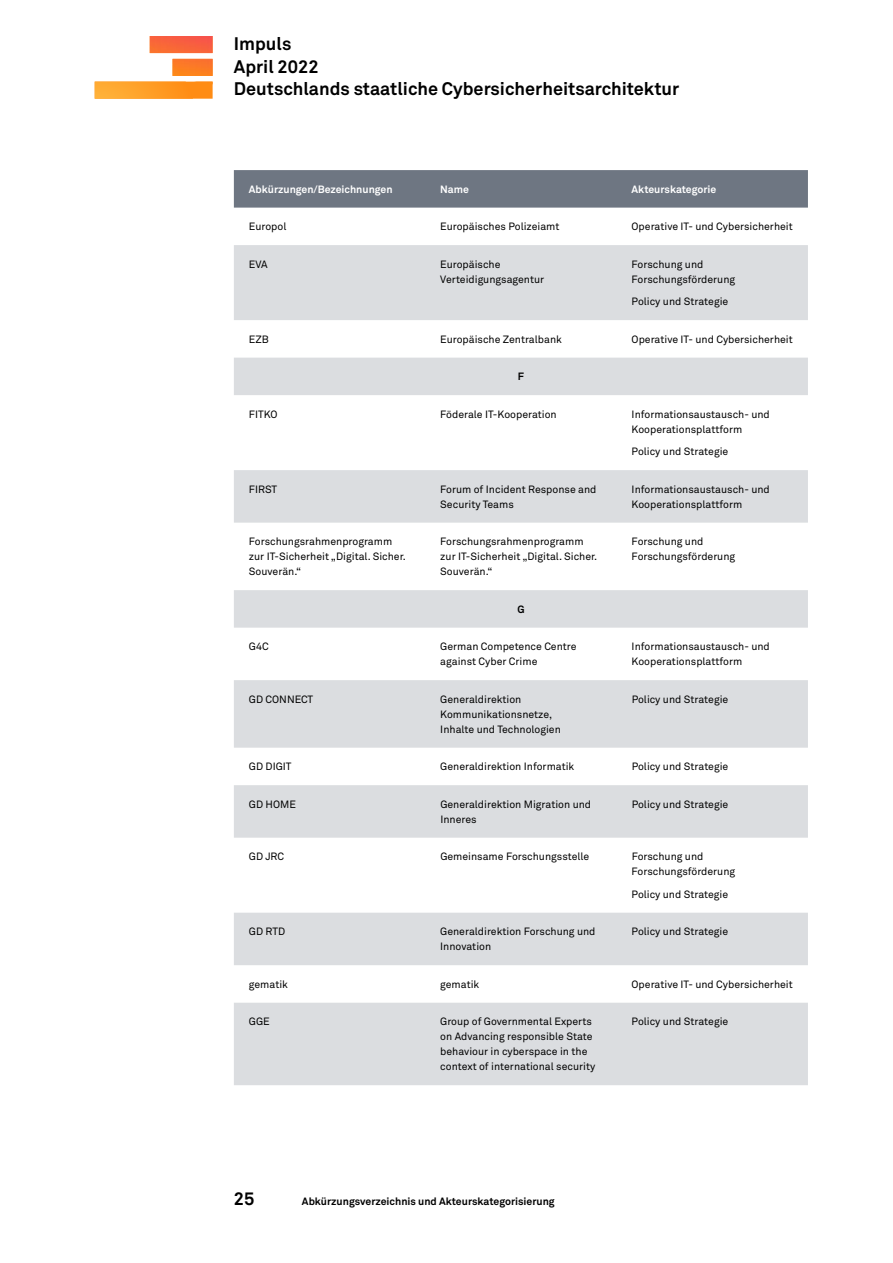
<style>
.page{position:relative;width:893px;height:1263px;background:#fff}
.page>*{position:absolute;margin:0;border:0;box-sizing:border-box;transform-origin:0 0}
.t1{font:700 18px/22.5px "Akkurat Std";color:#000}
.t2{font:10.5px/15px "Akkurat Std";color:#000}
.t3{font:700 10.5px "Akkurat Std";color:#000}
.t4{font:700 10.5px "Akkurat Std";color:#fff}
</style>
<div class="page">
<svg style="left:95px;top:36px;width:118px;height:63px"></svg>
<img style="left:95px;top:82px;width:98px;height:17px">
<img style="left:150px;top:36px;width:63px;height:48px">
<img style="left:150px;top:46px;width:32px;height:30px">
<div style="left:234px;top:170px;width:574px;height:38px;background:#6e7682"></div>
<svg style="left:234px;top:245px;width:574px;height:840px;fill:#dbdde0"></svg>
<h1 class="t1" style="left:234px;top:32px;width:447px">Impuls<br>April 2022<br>Deutschlands staatliche Cybersicherheitsarchitektur</h1>
<p class="t4" style="left:249px;top:182px;width:145px">Abkürzungen/Bezeichnungen</p>
<p class="t4" style="left:440px;top:182px;width:30px">Name</p>
<p class="t4" style="left:632px;top:182px;width:86px">Akteurskategorie</p>
<p class="t2" style="left:249px;top:219px;width:39px">Europol</p>
<p class="t2" style="left:440px;top:219px;width:121px">Europäisches Polizeiamt</p>
<p class="t2" style="left:632px;top:219px;width:163px">Operative IT- und Cybersicherheit</p>
<p class="t2" style="left:249px;top:256px;width:20px">EVA</p>
<p class="t2" style="left:440px;top:256px;width:106px">Europäische<br>Verteidigungsagentur</p>
<p class="t2" style="left:632px;top:256px;width:105px">Forschung und<br>Forschungsförderung</p>
<p class="t2" style="left:632px;top:294px;width:98px">Policy und Strategie</p>
<p class="t2" style="left:249px;top:331px;width:22px">EZB</p>
<p class="t2" style="left:440px;top:331px;width:123px">Europäische Zentralbank</p>
<p class="t2" style="left:632px;top:331px;width:163px">Operative IT- und Cybersicherheit</p>
<p class="t3" style="left:518px;top:370px;width:8px">F</p>
<p class="t2" style="left:249px;top:406px;width:30px">FITKO</p>
<p class="t2" style="left:440px;top:406px;width:118px">Föderale IT-Kooperation</p>
<p class="t2" style="left:632px;top:406px;width:140px">Informationsaustausch- und<br>Kooperationsplattform</p>
<p class="t2" style="left:632px;top:444px;width:98px">Policy und Strategie</p>
<p class="t2" style="left:249px;top:481px;width:30px">FIRST</p>
<p class="t2" style="left:440px;top:481px;width:158px">Forum of Incident Response and<br>Security Teams</p>
<p class="t2" style="left:632px;top:481px;width:140px">Informationsaustausch- und<br>Kooperationsplattform</p>
<p class="t2" style="left:249px;top:534px;width:158px">Forschungsrahmenprogramm zur IT-Sicherheit „Digital. Sicher.<br>Souverän.“</p>
<p class="t2" style="left:440px;top:534px;width:158px">Forschungsrahmenprogramm zur IT-Sicherheit „Digital. Sicher.<br>Souverän.“</p>
<p class="t2" style="left:632px;top:534px;width:105px">Forschung und<br>Forschungsförderung</p>
<p class="t3" style="left:517px;top:602px;width:9px">G</p>
<p class="t2" style="left:249px;top:639px;width:21px">G4C</p>
<p class="t2" style="left:440px;top:639px;width:138px">German Competence Centre against Cyber Crime</p>
<p class="t2" style="left:632px;top:639px;width:140px">Informationsaustausch- und<br>Kooperationsplattform</p>
<p class="t2" style="left:249px;top:691px;width:66px">GD CONNECT</p>
<p class="t2" style="left:440px;top:691px;width:122px">Generaldirektion<br>Kommunikationsnetze,<br>Inhalte und Technologien</p>
<p class="t2" style="left:632px;top:691px;width:98px">Policy und Strategie</p>
<p class="t2" style="left:249px;top:759px;width:44px">GD DIGIT</p>
<p class="t2" style="left:440px;top:759px;width:136px">Generaldirektion Informatik</p>
<p class="t2" style="left:632px;top:759px;width:98px">Policy und Strategie</p>
<p class="t2" style="left:249px;top:796px;width:49px">GD HOME</p>
<p class="t2" style="left:440px;top:796px;width:152px">Generaldirektion Migration und<br>Inneres</p>
<p class="t2" style="left:632px;top:796px;width:98px">Policy und Strategie</p>
<p class="t2" style="left:249px;top:849px;width:37px">GD JRC</p>
<p class="t2" style="left:440px;top:849px;width:151px">Gemeinsame Forschungsstelle</p>
<p class="t2" style="left:632px;top:849px;width:105px">Forschung und<br>Forschungsförderung</p>
<p class="t2" style="left:632px;top:886px;width:98px">Policy und Strategie</p>
<p class="t2" style="left:249px;top:924px;width:38px">GD RTD</p>
<p class="t2" style="left:440px;top:924px;width:157px">Generaldirektion Forschung und<br>Innovation</p>
<p class="t2" style="left:632px;top:924px;width:98px">Policy und Strategie</p>
<p class="t2" style="left:249px;top:976px;width:41px">gematik</p>
<p class="t2" style="left:440px;top:976px;width:41px">gematik</p>
<p class="t2" style="left:632px;top:976px;width:163px">Operative IT- und Cybersicherheit</p>
<p class="t2" style="left:249px;top:1014px;width:22px">GGE</p>
<p class="t2" style="left:440px;top:1014px;width:157px">Group of Governmental Experts on Advancing responsible State behaviour in cyberspace in the context of international security</p>
<p class="t2" style="left:632px;top:1014px;width:98px">Policy und Strategie</p>
<h1 class="t1" style="left:234px;top:1187px;width:22px">25</h1>
<p class="t3" style="left:302px;top:1195px;width:254px">Abkürzungsverzeichnis und Akteurskategorisierung</p>
</div>
